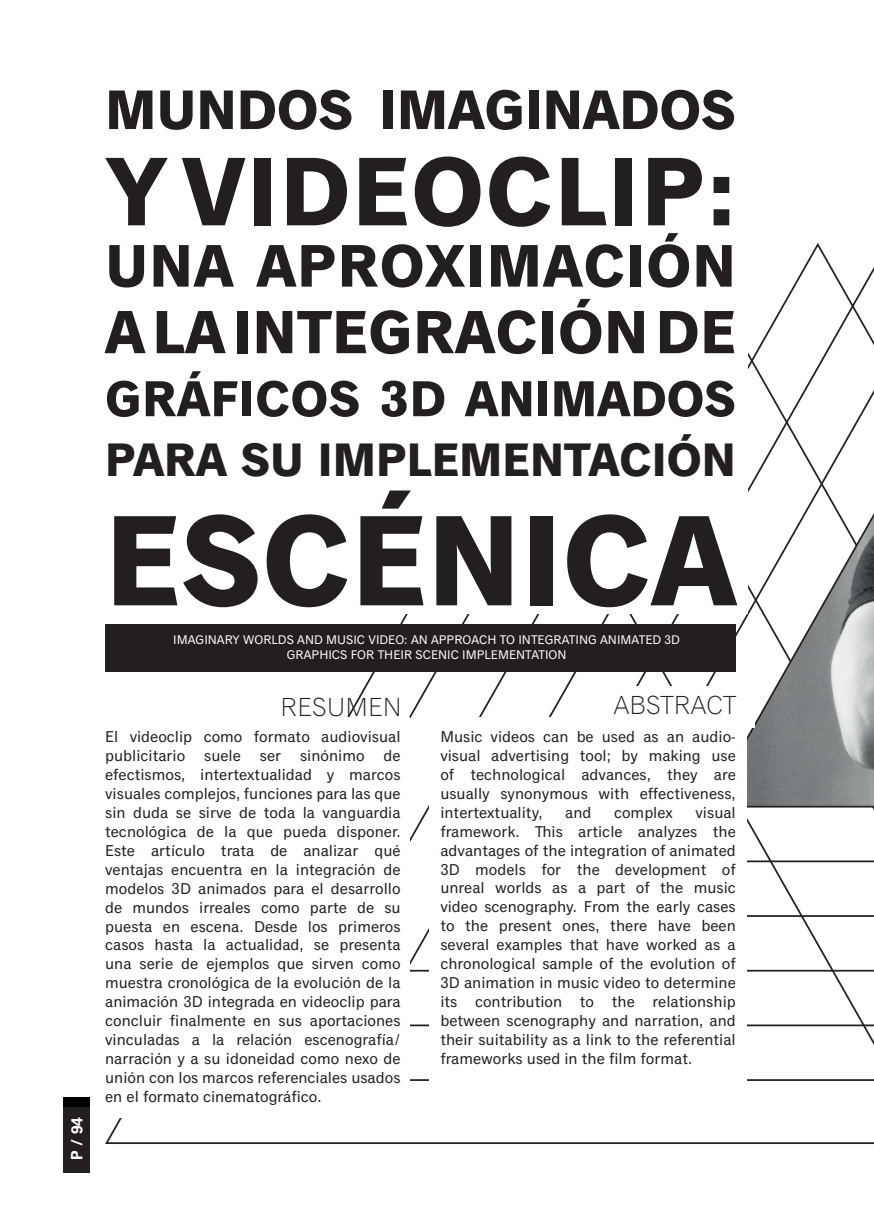
<style>
.page{position:relative;width:874px;height:1221px;background:#fff}
.page>*{position:absolute;margin:0;border:0;box-sizing:border-box;transform-origin:0 0}
.t1{font:700 129.5px "Classic Grotesque Pro";letter-spacing:.005em;color:#231f20}
.t2{font:700 98px "Classic Grotesque Pro";letter-spacing:.02em;color:#231f20}
.t3{font:700 61.25px "Classic Grotesque Pro";letter-spacing:.01em;color:#231f20}
.t4{font:700 60.38px "Classic Grotesque Pro";letter-spacing:.02em;color:#231f20}
.t5{font:700 56px "Classic Grotesque Pro";color:#231f20}
.t6{font:700 50.75px "Classic Grotesque Pro";letter-spacing:.01em;color:#231f20}
.t7{font:700 47.25px "Classic Grotesque Pro";color:#231f20}
.t8{font:300 26.25px "Classic Grotesque Pro";color:#231f20}
.t9{font:15.75px/18.9px "Classic Grotesque Pro";color:#231f20;text-align:justify}
.t10{font:700 15.75px "Univers LT Std";color:#fff}
.t11{font:12.6px/15px "Classic Grotesque Pro";color:#fff;text-align:center}
</style>
<div class="page">
<div style="left:64px;top:1096px;width:26px;height:76px;background:#000001"></div>
<svg style="left:705px;top:243px;width:168px;height:565px"></svg>
<div style="left:429px;top:717px;width:318px;height:400px;background:#fff"></div>
<div style="left:330px;top:213px;width:417px;height:400px;background:#fff"></div>
<div style="left:607px;top:686px;width:147px;height:41px;background:#fff"></div>
<div style="left:105px;top:624px;width:630px;height:47px;background:#231f20"></div>
<div style="left:64px;top:1107px;width:26px;height:65px;background:#231f20"></div>
<p class="t10" style="left:68px;top:1159px;width:44px;rotate:-90deg">P / 94</p>
<h3 class="t5" style="left:105px;top:78px;width:631px">MUNDOS IMAGINADOS</h3>
<h2 class="t2" style="left:105px;top:136px;width:632px">Y VIDEOCLIP:</h2>
<h3 class="t4" style="left:105px;top:232px;width:632px">UNA APROXIMACIÓN</h3>
<h3 class="t3" style="left:105px;top:297px;width:632px">A LA INTEGRACIÓN DE</h3>
<h3 class="t6" style="left:105px;top:370px;width:632px">GRÁFICOS 3D ANIMADOS</h3>
<h3 class="t7" style="left:105px;top:433px;width:632px">PARA SU IMPLEMENTACIÓN</h3>
<h1 class="t1" style="left:105px;top:488px;width:632px">ESCÉNICA</h1>
<p class="t11" style="left:173px;top:632px;width:508px">IMAGINARY WORLDS AND MUSIC VIDEO: AN APPROACH TO INTEGRATING ANIMATED 3D<br>GRAPHICS FOR THEIR SCENIC IMPLEMENTATION</p>
<h3 class="t8" style="left:613px;top:690px;width:124px">ABSTRACT</h3>
<h3 class="t8" style="left:280px;top:691px;width:123px">RESUMEN</h3>
<p class="t9" style="left:105px;top:728px;width:297px">El videoclip como formato audiovisual publicitario suele ser sinónimo de efectismos, intertextualidad y marcos visuales complejos, funciones para las que sin duda se sirve de toda la vanguardia tecnológica de la que pueda disponer.<br>Este artículo trata de analizar qué ventajas encuentra en la integración de modelos 3D animados para el desarrollo de mundos irreales como parte de su puesta en escena. Desde los primeros casos hasta la actualidad, se presenta una serie de ejemplos que sirven como muestra cronológica de la evolución de la animación 3D integrada en videoclip para concluir finalmente en sus aportaciones vinculadas a la relación escenografía/ narración y a su idoneidad como nexo de unión con los marcos referenciales usados en el formato cinematográfico.</p>
<p class="t9" style="left:440px;top:728px;width:297px">Music videos can be used as an audio&shy;visual advertising tool; by making use of technological advances, they are usually synonymous with effectiveness, intertextuality,</p>
<p class="t9" style="left:440px;top:803px;width:297px;text-indent:255px">visual framework. This article analyzes the advantages of the integration of animated 3D models for the development of unreal worlds as a part of the music video scenography. From the early cases to the present ones, there have been several examples that have worked as a chronological sample of the evolution of 3D animation in music video to determine its contribution to the relationship between scenography and narration, and their suitability as a link to the referential frameworks used in the film format.</p>
<p class="t9" style="left:565px;top:803px;width:28px">and</p>
<p class="t9" style="left:613px;top:803px;width:60px">complex</p>
</div>
